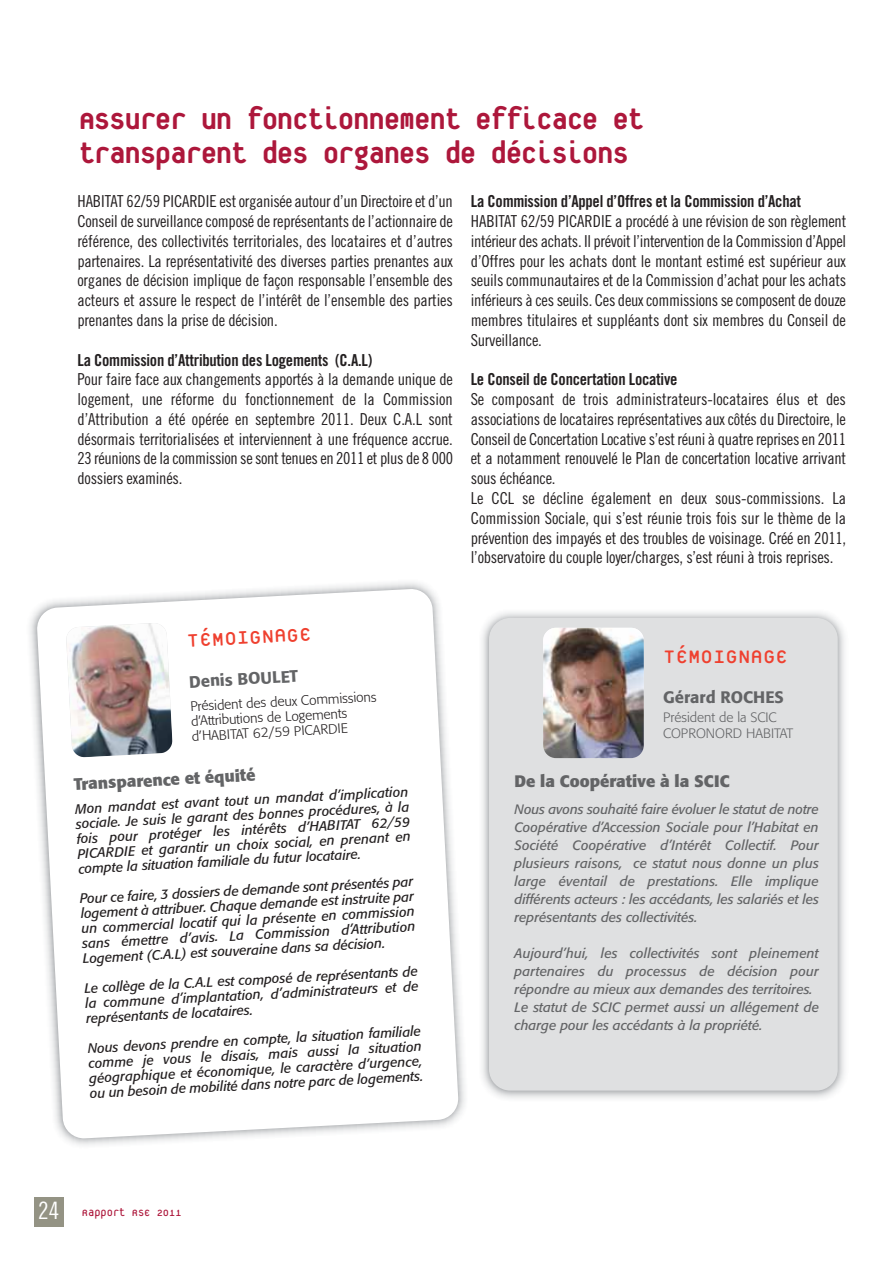
<style>
.page{position:relative;width:893px;height:1263px;background:#fff}
.page>*{position:absolute;margin:0;border:0;box-sizing:border-box;transform-origin:0 0}
.t1{font:800 34.5px/34.5px "Platelet";letter-spacing:-.02em;color:#ad173b}
.t2{font:27px "Platelet";color:#ef402f}
.t3{font:16.5px/19.8px "Trade Gothic Cond Eighteen";letter-spacing:-.015em;color:#231f20;text-align:justify}
.t4{font:16.5px "Trade Gothic Bold Cond Twenty";letter-spacing:-.015em;color:#231f20}
.t5{font:700 16.5px "Formata";color:#636466}
.t6{font:500 16.5px "Formata";color:#636466}
.t7{font:italic 13.5px/15px "Formata";color:#231f20;text-align:justify}
.t8{font:italic 13.5px/18px "Formata";color:#636466;text-align:justify}
.t9{font:300 13.5px/15px "Formata";color:#231f20}
.t10{font:300 13.5px/16.6px "Formata";color:#636466}
.t11{font:13.5px "Platelet";color:#ad173b}
.s1{font-family:"Trade Gothic Cond Eighteen";font-size:24px;color:#fff}
</style>
<div class="page">
<div style="left:34px;top:1198px;width:30px;height:29px;background:#949384"></div>
<img style="left:482px;top:612px;width:363px;height:487px">
<div style="left:489px;top:618px;width:348px;height:473px;background:#dfe0e1;border-radius:21px"></div>
<img style="left:543px;top:628px;width:100px;height:130px;border-radius:13px">
<img style="left:30px;top:582px;width:435px;height:563px">
<svg style="left:37px;top:588px;width:422px;height:551px"></svg>
<img style="left:66px;top:623px;width:107px;height:135px">
<h1 class="t1" style="left:79px;top:104px;width:566px">Assurer un fonctionnement efficace et transparent des organes de décisions</h1>
<p class="t3" style="left:77px;top:193px;width:377px">HABITAT 62/59 PICARDIE est organisée autour d’un Directoire et d’un Conseil de surveillance composé de représentants de l’actionnaire de référence, des collectivités territoriales, des locataires et d’autres partenaires. La représentativité des diverses parties prenantes aux organes de décision implique de façon responsable l’ensemble des acteurs et assure le respect de l’intérêt de l’ensemble des parties prenantes dans la prise de décision.</p>
<p class="t4" style="left:77px;top:354px;width:296px">La Commission d’Attribution des Logements (C.A.L)</p>
<p class="t3" style="left:77px;top:371px;width:377px">Pour faire face aux changements apportés à la demande unique de logement, une réforme du fonctionnement de la Commission d’Attribution a été opérée en septembre 2011. Deux C.A.L sont désormais territorialisées et interviennent à une fréquence accrue.<br>23 réunions de la commission se sont tenues en 2011 et plus de 8 000 dossiers examinés.</p>
<p class="t4" style="left:471px;top:195px;width:331px">La Commission d’Appel d’Offres et la Commission d’Achat</p>
<p class="t3" style="left:470px;top:213px;width:377px">HABITAT 62/59 PICARDIE a procédé à une révision de son règlement intérieur des achats. Il prévoit l’intervention de la Commission d’Appel d’Offres pour les achats dont le montant estimé est supérieur aux seuils communautaires et de la Commission d’achat pour les achats inférieurs à ces seuils. Ces deux commissions se composent de douze membres titulaires et suppléants dont six membres du Conseil de Surveillance.</p>
<p class="t4" style="left:470px;top:373px;width:208px">Le Conseil de Concertation Locative</p>
<p class="t3" style="left:470px;top:391px;width:377px;text-align:left">Se composant de trois administrateurs-locataires élus et des associations de locataires représentatives aux côtés du Directoire, le Conseil de Concertation Locative s’est réuni à quatre reprises en 2011 et a notamment renouvelé le Plan de concertation locative arrivant sous échéance.<br>Le CCL se décline également en deux sous-commissions. La Commission Sociale, qui s’est réunie trois fois sur le thème de la prévention des impayés et des troubles de voisinage. Créé en 2011, l’observatoire du couple loyer/charges, s’est réuni à trois reprises.</p>
<h2 class="t2" style="left:186px;top:622px;width:126px;rotate:-3deg">TÉMOIGNAGE</h2>
<p class="t6" style="left:189px;top:674px;width:111px;rotate:-3deg">Denis BOULET</p>
<p class="t9" style="left:190px;top:700px;width:188px;rotate:-3deg">Président des deux Commissions d’Attributions de Logements d’HABITAT 62/59 PICARDIE</p>
<p class="t5" style="left:73px;top:777px;width:183px;rotate:-3deg">Transparence et équité</p>
<p class="t7" style="left:75px;top:802px;width:335px;rotate:-3deg">Mon mandat est avant tout un mandat d’implication sociale. Je suis le garant des bonnes procédures, à la fois pour protéger les intérêts d’HABITAT 62/59<br>PICARDIE et garantir un choix social, en prenant en compte la situation familiale du futur locataire.</p>
<p class="t7" style="left:79px;top:892px;width:335px;rotate:-3deg">Pour ce faire, 3 dossiers de demande sont présentés par logement à attribuer. Chaque demande est instruite par un commercial locatif qui la présente en commission sans émettre d’avis. La Commission d’Attribution Logement (C.A.L) est souveraine dans sa décision.</p>
<p class="t7" style="left:84px;top:982px;width:335px;rotate:-3deg">Le collège de la C.A.L est composé de représentants de la commune d’implantation, d’administrateurs et de représentants de locataires.</p>
<p class="t7" style="left:87px;top:1042px;width:335px;rotate:-3deg">Nous devons prendre en compte, la situation familiale comme je vous le disais, mais aussi la s ituation géographique et économique, le caractère d’urgence, ou un besoin de mobilité dans notre parc de logements.</p>
<p class="t11" style="left:38px;top:1203px;width:145px"><span class="s1">24</span> Rapport RSE 2011</p>
<h2 class="t2" style="left:663px;top:638px;width:126px">TÉMOIGNAGE</h2>
<p class="t6" style="left:663px;top:690px;width:122px">Gérard ROCHES</p>
<p class="t10" style="left:663px;top:709px;width:131px">Président de la SCIC<br>COPRONORD HABITAT</p>
<p class="t5" style="left:514px;top:774px;width:217px">De la Coopérative à la SCIC</p>
<p class="t8" style="left:514px;top:801px;width:306px">Nous avons souhaité faire évoluer le statut de notre Coopérative d’Accession Sociale pour l’Habitat en Société Coopérative d’Intérêt Collectif. Pour plusieurs raisons, ce statut nous donne un plus large éventail de prestations. Elle implique différents acteurs : les accédants, les salariés et les représentants des collectivités.</p>
<p class="t8" style="left:514px;top:945px;width:306px;text-align:left">Aujourd’hui, les collectivités sont pleinement partenaires du processus de décision pour répondre au mieux aux demandes des territoires.<br>Le statut de SCIC permet aussi un allégement de charge pour les accédants à la propriété.</p>
</div>
